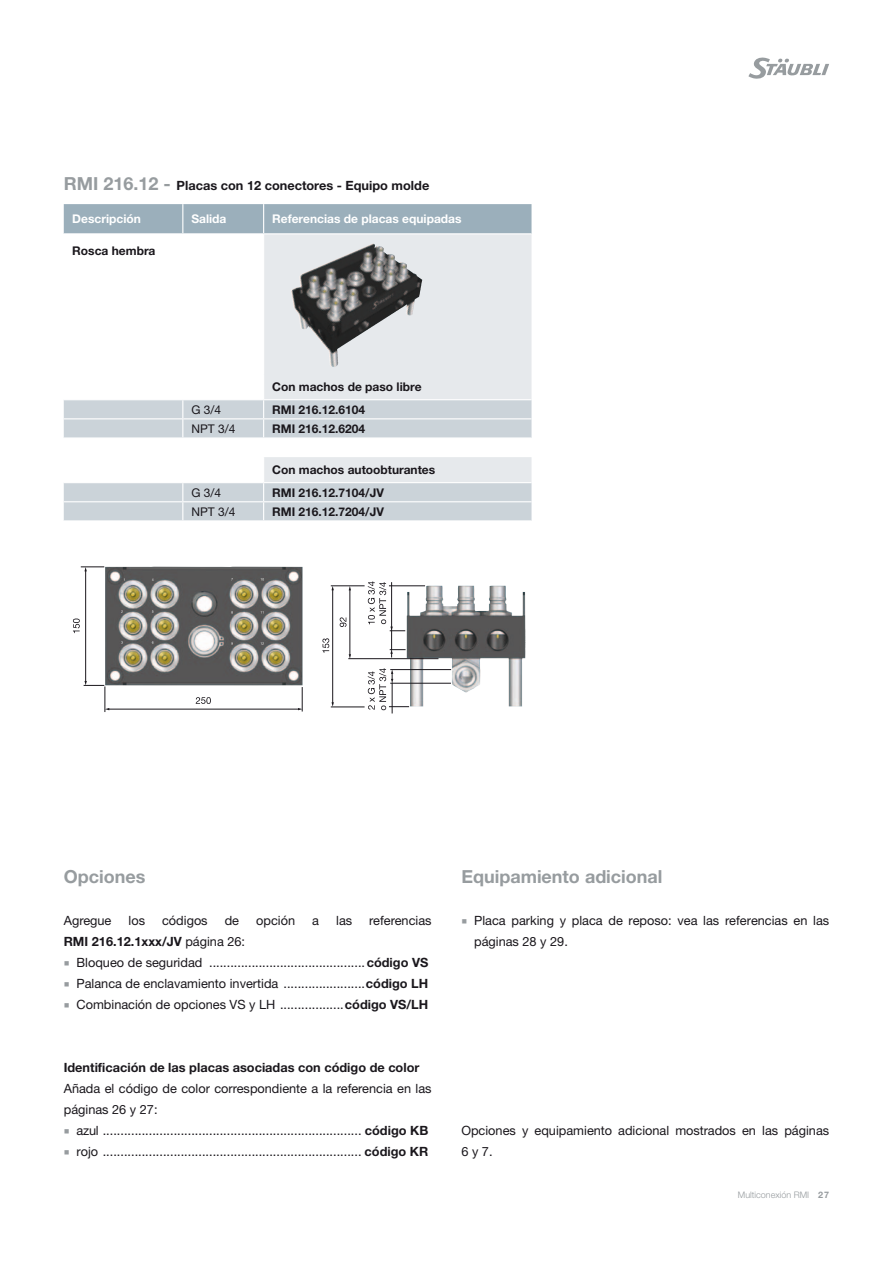
<style>
.page{position:relative;width:893px;height:1263px;background:#fff}
.page>*{position:absolute;margin:0;border:0;box-sizing:border-box;transform-origin:0 0}
.t1{font:700 18px "Helvetica Neue LTW1 G";color:#979c9f}
.t2{font:12.75px/21px "Helvetica Neue LTW1 G";color:#1a171c}
.t3{font:700 12.75px "Helvetica Neue LTW1 G";color:#1a171c}
.t4{font:700 12px "Helvetica Neue LTW1 G";color:#1a171c}
.t5{font:700 12px "Helvetica Neue LTW1 G";color:#fff}
.t6{font:12px "Helvetica Neue LTW1 G";color:#1a171c}
.t7{font:300 9px "Helvetica Neue LTW1 G";color:#979c9f}
.s1{font-size:18px;color:#979c9f}
.s2{font-weight:400}
.s3{font-family:"Arial Unicode MS";font-size:9.9px;color:#979c9f}
.s4{font-weight:700}
</style>
<div class="page">
<svg style="left:748px;top:58px;width:81px;height:21px"></svg>
<svg style="left:264px;top:234px;width:267px;height:165px;background:#cbcdcf"></svg>
<svg style="left:64px;top:400px;width:467px;height:120px;fill:#cbd3d9"></svg>
<div style="left:64px;top:204px;width:467px;height:29px;background:#9bafbb"></div>
<svg style="left:263px;top:400px;width:1px;height:120px"></svg>
<hr style="left:64px;top:418px;width:118px;height:1px;background:#fff">
<hr style="left:183px;top:418px;width:81px;height:1px;background:#fff">
<hr style="left:264px;top:418px;width:267px;height:1px;background:#fff">
<hr style="left:64px;top:501px;width:119px;height:1px;background:#fff">
<hr style="left:183px;top:501px;width:81px;height:1px;background:#fff">
<hr style="left:264px;top:501px;width:267px;height:1px;background:#fff">
<hr style="left:64px;top:437px;width:119px;height:2px;background:#fff">
<hr style="left:183px;top:437px;width:81px;height:2px;background:#fff">
<hr style="left:264px;top:437px;width:267px;height:2px;background:#fff">
<hr style="left:64px;top:482px;width:119px;height:1px;background:#fff">
<hr style="left:183px;top:482px;width:81px;height:1px;background:#fff">
<hr style="left:264px;top:482px;width:267px;height:1px;background:#fff">
<svg style="left:182px;top:400px;width:1px;height:120px"></svg>
<img style="left:319px;top:244px;width:53px;height:23px">
<img style="left:105px;top:566px;width:197px;height:119px">
<hr style="left:108px;top:709px;width:191px;height:1px;background:#1a171c">
<svg style="left:298px;top:687px;width:5px;height:24px"></svg>
<hr style="left:85px;top:571px;width:1px;height:111px;background:#1a171c">
<svg style="left:84px;top:681px;width:25px;height:31px"></svg>
<svg style="left:81px;top:567px;width:23px;height:4px"></svg>
<svg style="left:196px;top:697px;width:15px;height:7px"></svg>
<svg style="left:73px;top:618px;width:7px;height:15px"></svg>
<img style="left:407px;top:585px;width:119px;height:121px">
<hr style="left:331px;top:707px;width:34px;height:1px;background:#1a171c">
<hr style="left:331px;top:585px;width:34px;height:1px;background:#1a171c">
<hr style="left:389px;top:585px;width:36px;height:1px;background:#1a171c">
<hr style="left:332px;top:589px;width:1px;height:114px;background:#1a171c">
<svg style="left:331px;top:702px;width:3px;height:5px"></svg>
<hr style="left:348px;top:658px;width:90px;height:1px;background:#1a171c">
<hr style="left:350px;top:590px;width:1px;height:65px;background:#1a171c">
<hr style="left:390px;top:683px;width:61px;height:1px;background:#1a171c">
<hr style="left:390px;top:669px;width:61px;height:1px;background:#1a171c">
<hr style="left:392px;top:683px;width:1px;height:30px;background:#1a171c">
<svg style="left:322px;top:638px;width:7px;height:15px"></svg>
<svg style="left:340px;top:617px;width:6px;height:10px"></svg>
<svg style="left:368px;top:668px;width:41px;height:42px"></svg>
<svg style="left:368px;top:581px;width:38px;height:76px"></svg>
<p class="t3" style="left:64px;top:177px;width:367px"><span class="s1">RMI 216.12 -</span> Placas con 12 conectores - Equipo molde</p>
<p class="t5" style="left:72px;top:211px;width:70px">Descripción</p>
<p class="t5" style="left:191px;top:211px;width:37px">Salida</p>
<p class="t5" style="left:272px;top:211px;width:191px">Referencias de placas equipadas</p>
<p class="t4" style="left:72px;top:244px;width:85px">Rosca hembra</p>
<p class="t4" style="left:272px;top:379px;width:151px">Con machos de paso libre</p>
<p class="t6" style="left:191px;top:402px;width:31px">G 3/4</p>
<p class="t4" style="left:272px;top:402px;width:95px">RMI 216.12.6104</p>
<p class="t6" style="left:191px;top:421px;width:46px">NPT 3/4</p>
<p class="t4" style="left:272px;top:421px;width:95px">RMI 216.12.6204</p>
<p class="t4" style="left:272px;top:462px;width:165px">Con machos autoobturantes</p>
<p class="t6" style="left:191px;top:485px;width:31px">G 3/4</p>
<p class="t4" style="left:272px;top:485px;width:113px">RMI 216.12.7104/JV</p>
<p class="t6" style="left:191px;top:504px;width:46px">NPT 3/4</p>
<p class="t4" style="left:272px;top:504px;width:113px">RMI 216.12.7204/JV</p>
<h1 class="t1" style="left:64px;top:865px;width:83px">Opciones</h1>
<p class="t2" style="left:64px;top:909px;width:49px">Agregue</p>
<p class="t2" style="left:129px;top:909px;width:18px">los</p>
<p class="t2" style="left:162px;top:909px;width:47px">códigos</p>
<p class="t2" style="left:225px;top:909px;width:16px">de</p>
<p class="t2" style="left:256px;top:909px;width:40px">opción</p>
<p class="t2" style="left:312px;top:909px;width:8px">a</p>
<p class="t2" style="left:336px;top:909px;width:18px">las</p>
<p class="t2" style="left:369px;top:909px;width:64px">referencias</p>
<p class="t3" style="left:64px;top:933px;width:183px">RMI 216.12.1xxx/JV <span class="s2">página 26:</span></p>
<p class="t2" style="left:64px;top:951px;width:366px"><span class="s3">■</span> Bloqueo de seguridad ............................................<span class="s4">código VS</span></p>
<p class="t2" style="left:64px;top:972px;width:366px"><span class="s3">■</span> Palanca de enclavamiento invertida .......................<span class="s4">código LH</span></p>
<p class="t2" style="left:64px;top:993px;width:366px"><span class="s3">■</span> Combinación de opciones VS y LH ..................<span class="s4">código VS/LH</span></p>
<p class="t3" style="left:64px;top:1059px;width:357px">Identificación de las placas asociadas con código de color</p>
<p class="t2" style="left:64px;top:1077px;width:369px">Añada el código de color correspondiente a la referencia en las páginas 26 y 27:</p>
<p class="t2" style="left:64px;top:1119px;width:366px"><span class="s3">■</span> azul ......................................................................... <span class="s4">código KB</span></p>
<p class="t2" style="left:64px;top:1140px;width:366px"><span class="s3">■</span> rojo ......................................................................... <span class="s4">código KR</span></p>
<h1 class="t1" style="left:461px;top:865px;width:203px">Equipamiento adicional</h1>
<p class="t2" style="left:474px;top:909px;width:357px;text-indent:-13px"><span class="s3">■</span> Placa parking y placa de reposo: vea las referencias en las páginas 28 y 29.</p>
<p class="t2" style="left:461px;top:1119px;width:369px">Opciones y equipamiento adicional mostrados en las páginas<br>6 y 7.</p>
<p class="t7" style="left:738px;top:1189px;width:93px">Multiconexión RMI <span class="s4">27</span></p>
</div>
